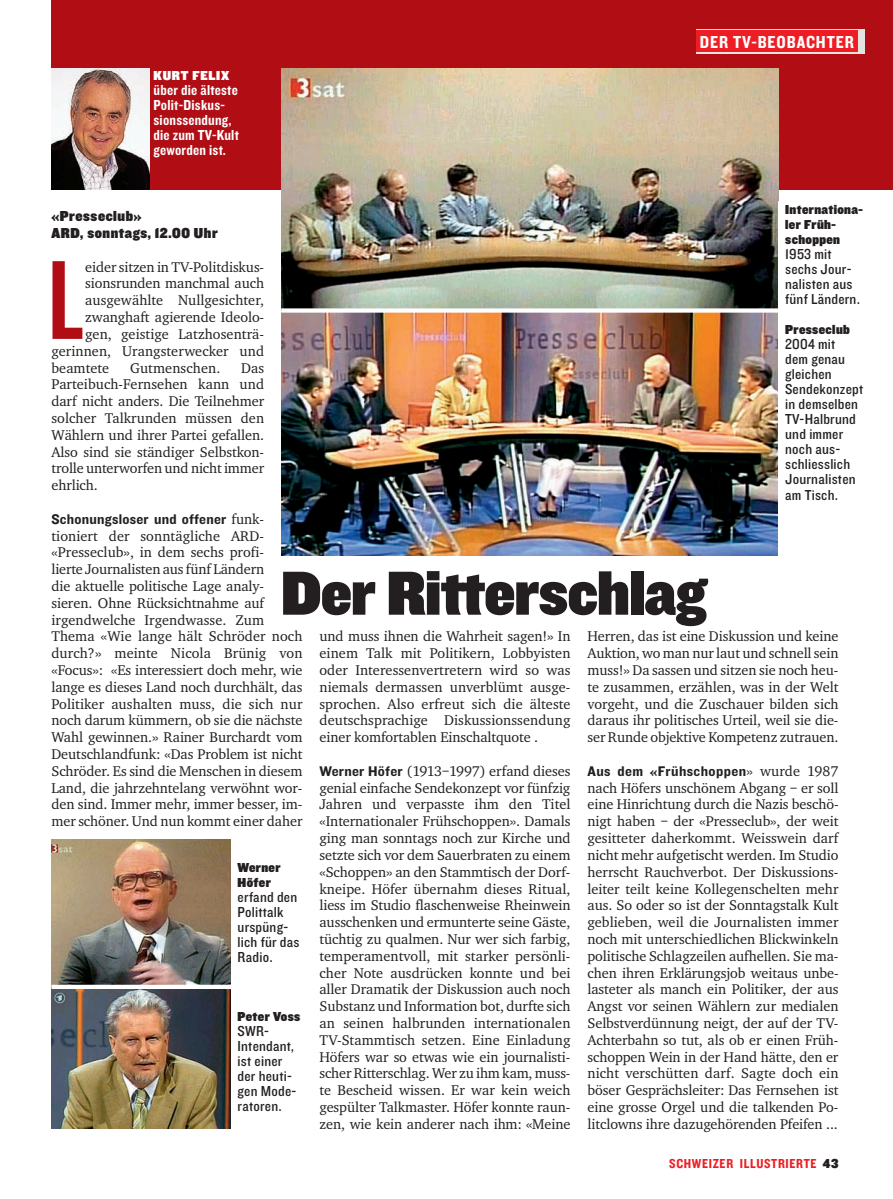
<style>
.page{position:relative;width:893px;height:1199px;background:#fff}
.page>*{position:absolute;margin:0;border:0;box-sizing:border-box;transform-origin:0 0}
.t1{font:116.7px "Knockout HTF48 Featherweight";color:#b00d15}
.t2{font:64.5px "Knockout HTF91 Ultmt Middlewt";letter-spacing:-.005em;color:#231f20}
.t3{font:18px "Knockout HTF50 Welterweight";letter-spacing:.05em;color:#fff}
.t4{font:15px/15px "Knockout HTF30 Junior Welterwt";letter-spacing:.015em;color:#231f20}
.t5{font:15px/15px "Knockout HTF50 Welterweight";letter-spacing:.015em;color:#fff}
.t6{font:15px/16.5px "Knockout HTF91 Ultmt Middlewt";letter-spacing:.04em;color:#231f20}
.t7{font:14.55px/16.8px "Charter EF";letter-spacing:-.005em;color:#231f20;text-align:justify}
.t8{font:14.55px "Knockout HTF51 Middleweight";letter-spacing:.015em;color:#231f20}
.t9{font:13.5px/15px "Knockout HTF91 Ultmt Middlewt";letter-spacing:.03em;color:#231f20}
.t10{font:13.5px "Knockout HTF50 Welterweight";letter-spacing:.05em;color:#ee1d23}
.t11{font:13.5px "Knockout HTF91 Ultmt Middlewt";letter-spacing:.055em;color:#fff}
.s1{font-family:"Charter EF"}
.s2{font-family:"Knockout HTF51 Middleweight"}
.s3{font-family:"Knockout HTF91 Ultmt Middlewt";color:#231f20}
</style>
<div class="page">
<div style="left:51px;top:0;width:841px;height:189px;background:#b00d15"></div>
<img style="left:51px;top:68px;width:98px;height:121px">
<div style="left:696px;top:30px;width:168px;height:24px;background:linear-gradient(to right,#e2e2e1,#e2e2e1)"></div>
<div style="left:696px;top:30px;width:161px;height:21px;background:#ee1d23"></div>
<img style="left:51px;top:989px;width:180px;height:139px">
<img style="left:281px;top:68px;width:497px;height:240px">
<img style="left:281px;top:313px;width:497px;height:242px">
<img style="left:51px;top:839px;width:180px;height:145px">
<p class="t11" style="left:153px;top:70px;width:77px">KURT FELIX</p>
<p class="t5" style="left:153px;top:84px;width:87px">über die älteste<br>Polit-Diskus&shy;sionssendung, die zum TV-Kult geworden ist.</p>
<p class="t3" style="left:699px;top:36px;width:155px">DER TV-BEOBACHTER</p>
<p class="t6" style="left:51px;top:209px;width:168px">«Presseclub»<br>ARD, sonntags, 12.00 Uhr</p>
<p class="t9" style="left:785px;top:204px;width:79px">Internationa&shy;ler Früh&shy;schoppen</p>
<p class="t4" style="left:785px;top:248px;width:76px">1953 mit sechs Jour&shy;nalisten aus fünf Ländern.</p>
<p class="t9" style="left:785px;top:324px;width:66px">Presseclub</p>
<p class="t4" style="left:785px;top:338px;width:80px">2004 mit<br>dem genau gleichen<br>Sendekonzept in demselben<br>TV-Halbrund und immer noch aus&shy;schliesslich<br>Journalisten am Tisch.</p>
<h1 class="t1" style="left:48px;top:256px;width:37px">L</h1>
<p class="t7" style="left:85px;top:260px;width:180px">eider sitzen in TV-Politdiskus-</p>
<p class="t7" style="left:85px;top:276px;width:180px">sionsrunden manchmal auch</p>
<p class="t7" style="left:85px;top:293px;width:180px">ausgewählte Nullgesichter,</p>
<p class="t7" style="left:85px;top:310px;width:180px">zwanghaft agierende Ideolo-</p>
<p class="t7" style="left:85px;top:327px;width:180px">gen, geistige Latzhosenträ-</p>
<p class="t7" style="left:51px;top:344px;width:214px">gerinnen, Urangsterwecker und</p>
<p class="t7" style="left:51px;top:360px;width:59px">beamtete</p>
<p class="t7" style="left:130px;top:360px;width:92px">Gutmenschen.</p>
<p class="t7" style="left:51px;top:360px;width:214px;text-indent:190px">Das Parteibuch-Fernsehen kann und darf nicht anders. Die Teilnehmer solcher Talkrunden müssen den Wählern und ihrer Partei gefallen.<br>Also sind sie ständiger Selbstkon&shy;trolle unterworfen und nicht immer ehrlich.</p>
<p class="t8" style="left:51px;top:514px;width:214px">Schonungsloser und offener <span class="s1">funk-</span></p>
<p class="t7" style="left:51px;top:528px;width:252px;text-align:left">tioniert der sonntägliche ARD-«Presseclub», in dem sechs profi-<br>lierte Journalisten aus fünf Ländern<br>die aktuelle politische Lage analy&shy;sieren. Ohne Rücksichtnahme auf irgendwelche Irgendwasse. Zum Thema «Wie lange hält Schröder noch durch?» meinte Nicola Brünig von «Focus»: «Es interessiert doch mehr, wie lange es dieses Land noch durchhält, das Politiker aushalten muss, die sich nur noch darum kümmern, ob sie die nächste Wahl gewinnen.» Rainer Burchardt vom Deutschlandfunk: «Das Problem ist nicht Schröder. Es sind die Menschen in diesem Land, die jahrzehntelang verwöhnt wor&shy;den sind. Immer mehr, immer besser, im&shy;mer schöner. Und nun kommt einer daher</p>
<h2 class="t2" style="left:281px;top:569px;width:426px">Der Ritterschlag</h2>
<p class="t7" style="left:587px;top:629px;width:252px">Herren, das ist eine Diskussion und keine Auktion, wo man nur laut und schnell sein muss!» Da sassen und sitzen sie noch heu&shy;te zusammen, erzählen, was in der Welt vorgeht, und die Zuschauer bilden sich daraus ihr politisches Urteil, weil sie die&shy;ser Runde objektive Kompetenz zutrauen.</p>
<p class="t8" style="left:587px;top:766px;width:252px">Aus dem «Frühschoppen<span class="s1">» wurde 1987</span></p>
<p class="t7" style="left:587px;top:780px;width:252px">nach Höfers unschönem Abgang – er soll eine Hinrichtung durch die Nazis beschö&shy;nigt haben – der «Presseclub», der weit gesitteter daherkommt. Weisswein darf nicht mehr aufgetischt werden. Im Studio herrscht Rauchverbot. Der Diskussions&shy;leiter teilt keine Kollegenschelten mehr aus. So oder so ist der Sonntagstalk Kult geblieben, weil die Journalisten immer noch mit unterschiedlichen Blickwinkeln politische Schlagzeilen aufhellen. Sie ma&shy;chen ihren Erklärungsjob weitaus unbe&shy;lasteter als manch ein Politiker, der aus Angst vor seinen Wählern zur medialen Selbstverdünnung neigt, der auf der TV-Achterbahn so tut, als ob er einen Früh&shy;schoppen Wein in der Hand hätte, den er nicht verschütten darf. Sagte doch ein böser Gesprächsleiter: Das Fernsehen ist eine grosse Orgel und die talkenden Po&shy;litclowns ihre dazugehörenden Pfeifen ...</p>
<p class="t7" style="left:319px;top:629px;width:252px">und muss ihnen die Wahrheit sagen!» In einem Talk mit Politikern, Lobbyisten oder Interessenvertretern wird so was niemals dermassen unverblümt ausge&shy;sprochen. Also erfreut sich die älteste deutschsprachige Diskussionssendung einer komfortablen Einschaltquote .</p>
<p class="t7" style="left:319px;top:764px;width:252px"><span class="s2">Werner Höfer</span> (1913–1997) erfand dieses genial einfache Sendekonzept vor fünfzig Jahren und verpasste ihm den Titel «Internationaler Frühschoppen». Damals ging man sonntags noch zur Kirche und setzte sich vor dem Sauerbraten zu einem «Schoppen» an den Stammtisch der Dorf&shy;kneipe. Höfer übernahm dieses Ritual, liess im Studio flaschenweise Rheinwein ausschenken und ermunterte seine Gäste, tüchtig zu qualmen. Nur wer sich farbig, temperamentvoll, mit starker persönli&shy;cher Note ausdrücken konnte und bei aller Dramatik der Diskussion auch noch Substanz und Information bot, durfte sich an seinen halbrunden internationalen TV-Stammtisch setzen. Eine Einladung Höfers war so etwas wie ein journalisti&shy;scher Ritterschlag. Wer zu ihm kam, muss&shy;te Bescheid wissen. Er war kein weich gespülter Talkmaster. Höfer konnte raun&shy;zen, wie kein anderer nach ihm: «Meine</p>
<p class="t9" style="left:237px;top:861px;width:44px">Werner<br>Höfer</p>
<p class="t4" style="left:237px;top:891px;width:63px">erfand den<br>Polittalk urspüng&shy;lich für das<br>Radio.</p>
<p class="t9" style="left:237px;top:1010px;width:64px">Peter Voss</p>
<p class="t4" style="left:237px;top:1024px;width:60px">SWR-<br>Intendant, ist einer der heuti&shy;gen Mode&shy;ratoren.</p>
<p class="t10" style="left:669px;top:1158px;width:171px">SCHWEIZER ILLUSTRIERTE <span class="s3">43</span></p>
</div>
